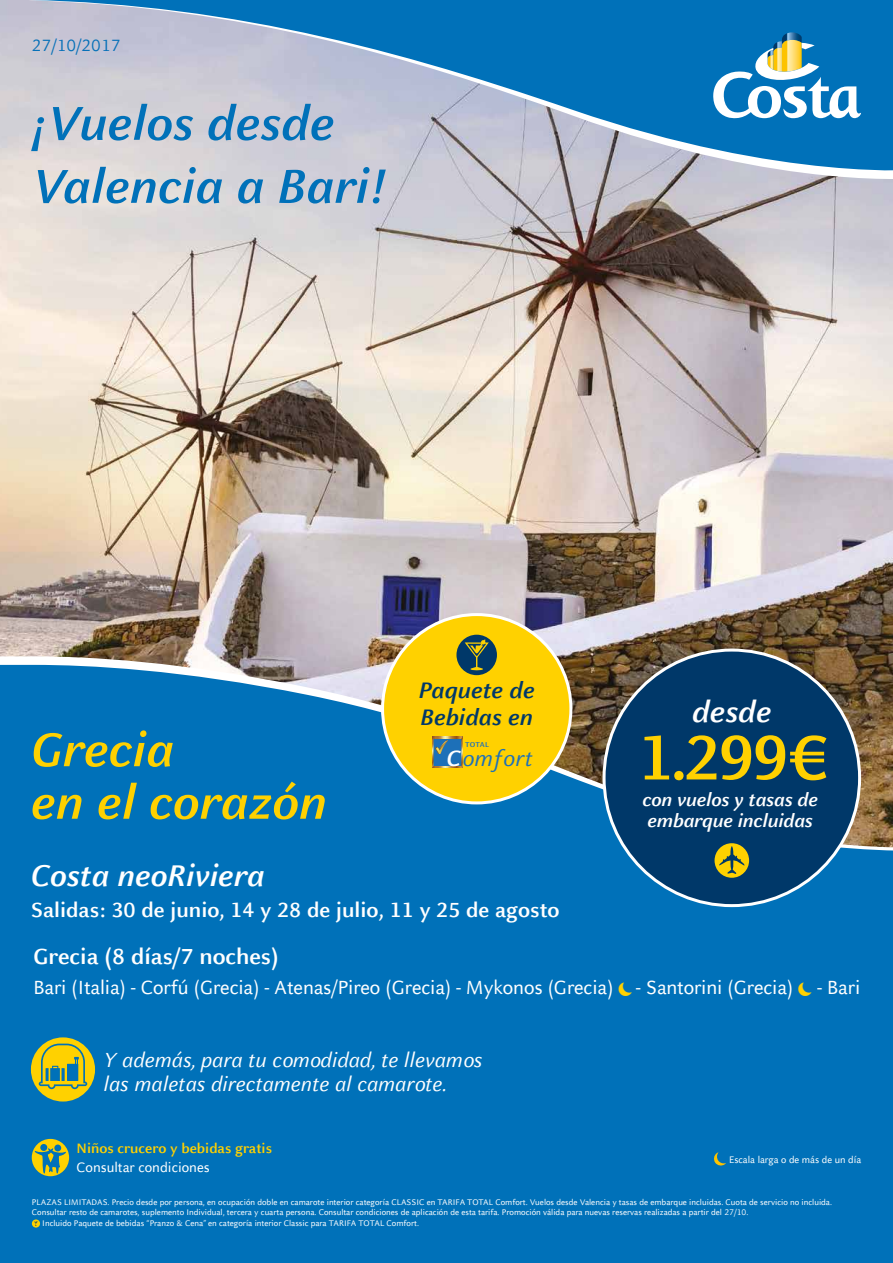
<style>
.page{position:relative;width:893px;height:1263px;background:#fff}
.page>*{position:absolute;margin:0;border:0;box-sizing:border-box;transform-origin:0 0}
.t1{font:700 69.45px "Celeste Sans Offc Pro";color:#ffd100}
.t2{font:italic 700 52.5px/63px "Celeste Sans Offc Pro";color:#0071b9}
.t3{font:italic 700 52.5px/52.5px "Celeste Sans Offc Pro";color:#ffd100}
.t4{font:italic 700 33px "Celeste Sans Offc Pro";color:#fff}
.t5{font:italic 700 32.55px "Celeste Sans Offc Pro";color:#fff}
.t6{font:italic 700 24.75px/27px "Celeste Sans Offc Pro";color:#003869}
.t7{font:italic 24.6px "Celeste Sans Offc Pro";letter-spacing:.03em;color:#1d70b8}
.t8{font:700 24px "Celeste Sans Offc Pro";color:#fff}
.t9{font:italic 22.5px/24px "Celeste Sans Offc Pro";color:#fff}
.t10{font:700 22.5px "Celeste Sans Offc Pro";color:#fff}
.t11{font:21px "Celeste Sans Offc Pro";letter-spacing:-.005em;color:#fff}
.t12{font:italic 700 20.25px/21px "Celeste Sans Offc Pro";letter-spacing:-.01em;color:#fff}
.t13{font:18px "Celeste Sans Offc Pro";color:#0670b8}
.t14{font:700 15px "Celeste Sans Offc Pro";color:#ffd100}
.t15{font:15px "Celeste Sans Offc Pro";color:#fff}
.t16{font:10.5px "Celeste Sans Offc Pro";color:#fff}
.t17{font:9px "Celeste Sans Offc Pro";color:#fff}
.t18{font:700 7.8px "Celeste Sans Offc Pro";letter-spacing:.025em;color:#1d70b8}
.s1{font-weight:700;color:#fff}
</style>
<div class="page">
<img style="left:0;top:192px;width:893px;height:464px">
<svg style="left:0;top:182px;width:893px;height:10px;background:#cdc9cf"></svg>
<svg style="left:0;top:0;width:893px;height:182px;background:#7da8ca"></svg>
<svg style="left:713px;top:32px;width:148px;height:86px"></svg>
<img style="left:0;top:656px;width:893px;height:9px">
<div style="left:0;top:665px;width:893px;height:598px;background:#0071b9"></div>
<div style="left:32px;top:1219px;width:8px;height:8px;background:#ffd100;border-radius:50%"></div>
<svg style="left:34px;top:1221px;width:4px;height:5px"></svg>
<svg style="left:32px;top:1139px;width:37px;height:37px"></svg>
<svg style="left:31px;top:1037px;width:64px;height:64px;background:#9cab47"></svg>
<div style="left:383px;top:614px;width:188px;height:189px;background:#ffd100;border-radius:50%"></div>
<div style="left:433px;top:738px;width:29px;height:29px;background:#1d70b8"></div>
<svg style="left:449px;top:737px;width:12px;height:1px"></svg>
<svg style="left:449px;top:766px;width:12px;height:2px"></svg>
<svg style="left:461px;top:737px;width:2px;height:31px"></svg>
<svg style="left:432px;top:737px;width:17px;height:31px"></svg>
<div style="left:456px;top:635px;width:41px;height:40px;background:#003869;border-radius:50%"></div>
<svg style="left:465px;top:639px;width:24px;height:31px"></svg>
<div style="left:604px;top:650px;width:256px;height:256px;background:#003869;border-radius:50%"></div>
<svg style="left:714px;top:843px;width:35px;height:35px"></svg>
<svg style="left:713px;top:1152px;width:13px;height:14px"></svg>
<h3 class="t13" style="left:32px;top:34px;width:90px">27/10/2017</h3>
<h2 class="t2" style="left:32px;top:90px;width:354px">¡Vuelos desde<br>Valencia a Bari!</h2>
<h2 class="t3" style="left:31px;top:722px;width:298px">Grecia<br>en el corazón</h2>
<h3 class="t6" style="left:419px;top:676px;width:117px">Paquete de<br>Bebidas en</h3>
<p class="t18" style="left:465px;top:740px;width:26px">TOTAL</p>
<h3 class="t7" style="left:446px;top:742px;width:88px"><span class="s1">C</span>omfort</h3>
<h3 class="t5" style="left:692px;top:691px;width:81px">desde</h3>
<h1 class="t1" style="left:637px;top:713px;width:192px">1.299€</h1>
<h3 class="t12" style="left:642px;top:788px;width:177px">con vuelos y tasas de embarque incluidas</h3>
<h3 class="t4" style="left:31px;top:854px;width:235px">Costa neoRiviera</h3>
<h3 class="t10" style="left:31px;top:895px;width:530px">Salidas: 30 de junio, 14 y 28 de julio, 11 y 25 de agosto</h3>
<h3 class="t8" style="left:33px;top:941px;width:247px">Grecia (8 días/7 noches)</h3>
<h3 class="t11" style="left:33px;top:974px;width:828px">Bari (Italia) - Corfú (Grecia) - Atenas/Pireo (Grecia) - Mykonos (Grecia) <sub>m</sub> - Santorini (Grecia) <sub>m</sub> - Bari</h3>
<h3 class="t9" style="left:104px;top:1047px;width:380px">Y además, para tu comodidad, te llevamos las maletas directamente al camarote.</h3>
<h3 class="t14" style="left:77px;top:1138px;width:197px">Niños crucero y bebidas gratis</h3>
<h3 class="t15" style="left:77px;top:1158px;width:135px">Consultar condiciones</h3>
<p class="t16" style="left:729px;top:1153px;width:134px">Escala larga o de más de un día</p>
<p class="t17" style="left:32px;top:1196px;width:802px">PLAZAS LIMITADAS. Precio desde por persona, en ocupación doble en camarote interior categoría CLASSIC en TARIFA TOTAL Comfort. Vuelos desde Valencia y tasas de embarque incluidas. Cuota de servicio no incluida.</p>
<p class="t17" style="left:32px;top:1207px;width:718px">Consultar resto de camarotes, suplemento Individual, tercera y cuarta persona. Consultar condiciones de aplicación de esta tarifa. Promoción válida para nuevas reservas realizadas a partir del 27/10.</p>
<p class="t17" style="left:42px;top:1217px;width:378px">Incluido Paquete de bebidas “Pranzo &amp; Cena” en categoría interior Classic para TARIFA TOTAL Comfort.</p>
</div>
